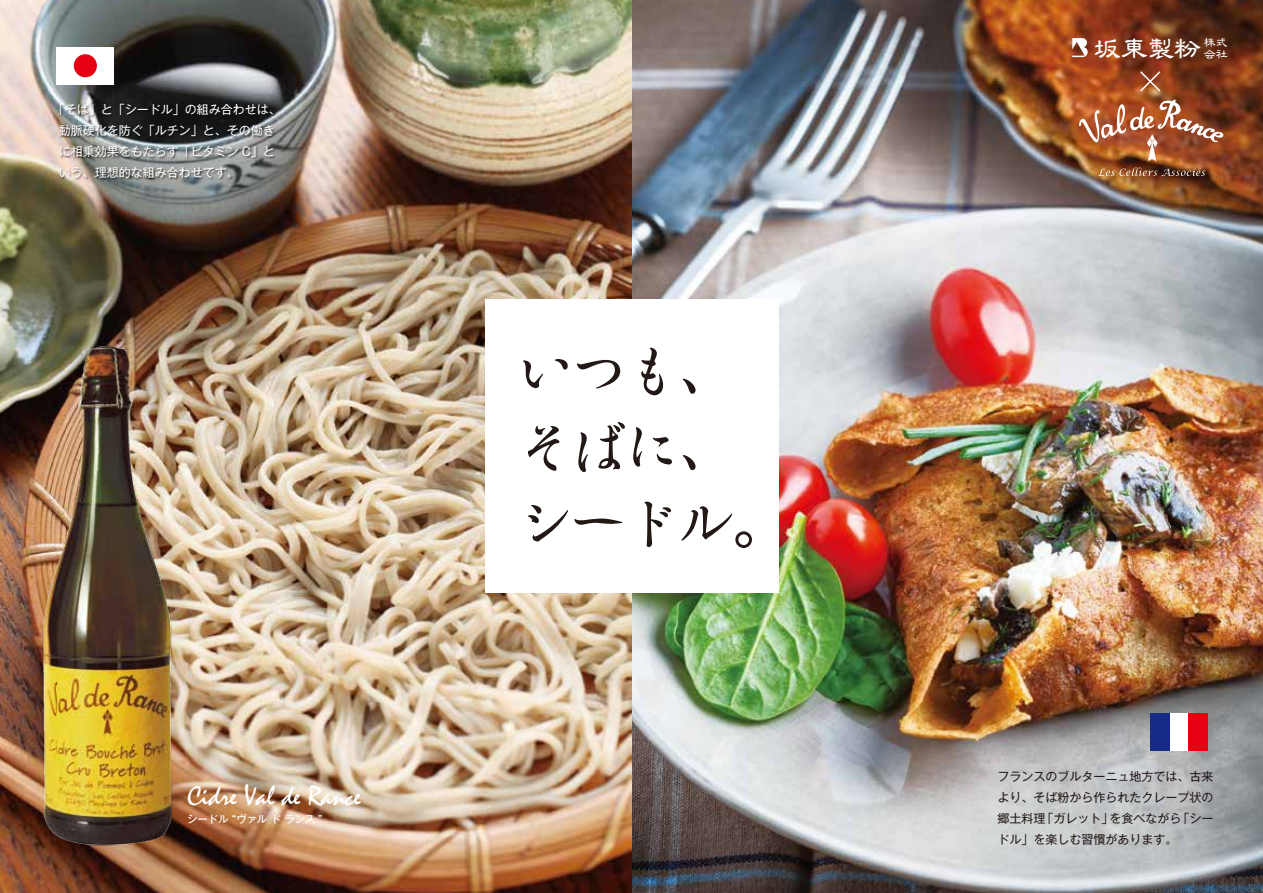
<style>
.page{position:relative;width:1263px;height:893px;background:#fff}
.page>*{position:absolute;margin:0;border:0;box-sizing:border-box;transform-origin:0 0}
.t1{font:53.55px/76.3px "Ro KM Std B";color:#221815}
.t2{font:28.65px "Mistral";color:#fff}
.t3{font:27.6px "RA Hana Botan Std DB";color:#fff}
.t4{font:12.3px/11.4px "RA Hana Botan Std DB";color:#fff}
.t5{font:12px/21px "Gothic MB101 Pr 6 N";color:#221815;text-align:justify}
.t6{font:12px/21px "Gothic MB101 Pr 6 N";color:#fff}
.t7{font:500 10.35px "Gothic MB101 Pr 6 N";color:#fff}
</style>
<div class="page">
<img style="left:632px;top:0;width:631px;height:893px">
<img style="left:0;top:0;width:632px;height:893px">
<div style="left:484px;top:299px;width:294px;height:294px;background:#fff"></div>
<div style="left:57px;top:47px;width:57px;height:38px;background:#fff"></div>
<div style="left:74px;top:54px;width:23px;height:23px;background:#e60012;border-radius:50%"></div>
<div style="left:1150px;top:713px;width:57px;height:38px;background:#fff"></div>
<div style="left:1150px;top:713px;width:20px;height:38px;background:#172a88"></div>
<div style="left:1188px;top:713px;width:20px;height:38px;background:#e60012"></div>
<img style="left:1079px;top:100px;width:144px;height:61px">
<svg style="left:1098px;top:168px;width:107px;height:8px"></svg>
<svg style="left:1072px;top:38px;width:16px;height:19px"></svg>
<svg style="left:1138px;top:70px;width:24px;height:23px"></svg>
<img style="left:57px;top:102px;width:221px;height:106px">
<img style="left:33px;top:337px;width:147px;height:518px">
<p class="t6" style="left:59px;top:98px;width:224px;text-indent:-6px">「そば」と「シードル」の組み合わせは、動脈硬化を防ぐ「ルチン」と、その働きに相乗効果をもたらす「ビタミン C」という、理想的な組み合わせです。</p>
<h2 class="t2" style="left:187px;top:779px;width:175px">Cidre Val de Rance</h2>
<p class="t7" style="left:187px;top:811px;width:137px">シードル “ヴァル ド ランス ”</p>
<h1 class="t1" style="left:518px;top:336px;width:269px">いつも、そばに、シードル。</h1>
<h3 class="t3" style="left:1093px;top:34px;width:109px">坂東製粉</h3>
<p class="t4" style="left:1204px;top:37px;width:26px">株式会社</p>
<p class="t5" style="left:997px;top:765px;width:218px">フランスのブルターニュ地方では、古来より、そば粉から作られたクレープ状の郷土料理「ガレット」を食べながら「シードル」を楽しむ習慣があります。</p>
</div>
